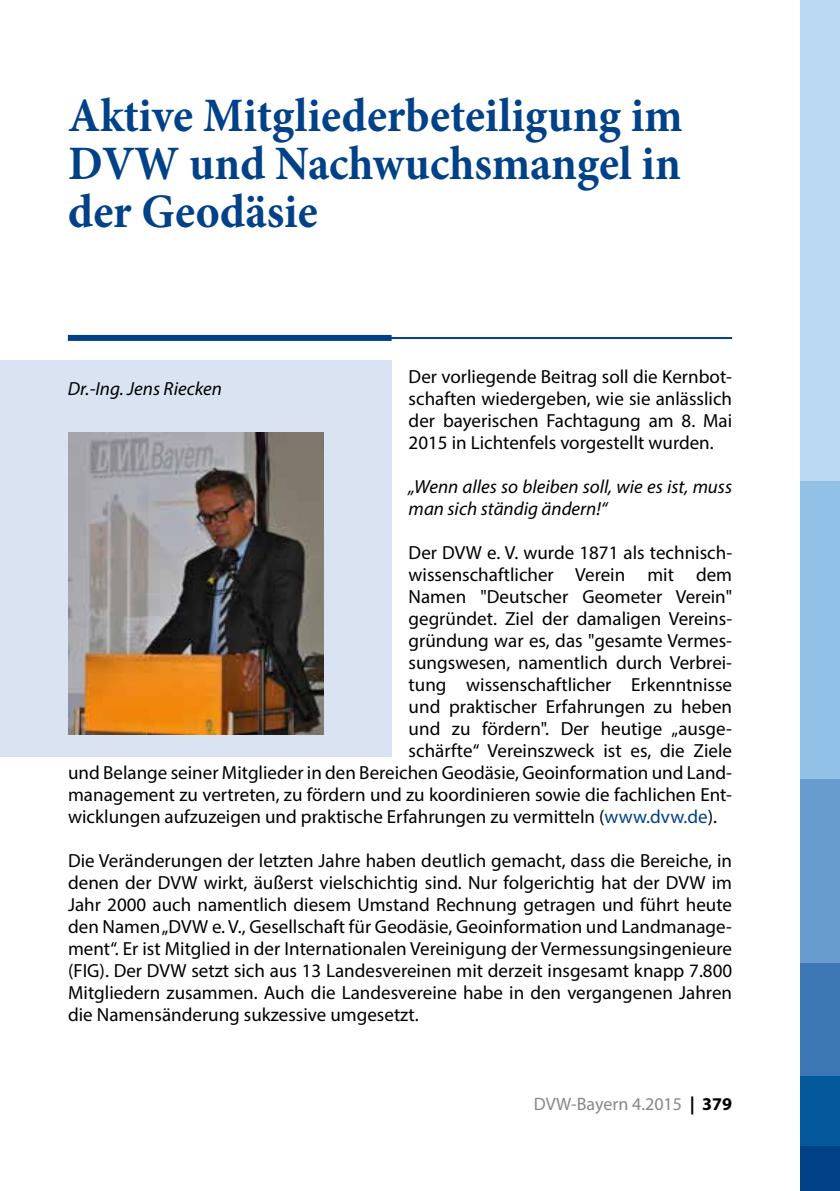
<style>
.page{position:relative;width:840px;height:1191px;background:#fff}
.page>*{position:absolute;margin:0;border:0;box-sizing:border-box;transform-origin:0 0}
.t1{font:700 48px/48px "Minion Pro";color:#004188;text-align:justify;scale:.95 1}
.t2{font:19px/22px "Myriad Pro";color:#000;text-align:justify}
.t3{font:italic 19px/22px "Myriad Pro";color:#000}
.t4{font:18px "Myriad Pro";color:#868786}
.s1{color:#004188}
.s2{font-weight:700;color:#000}
</style>
<div class="page">
<hr style="left:68px;top:337px;width:663px;height:2px;background:#004188">
<div style="left:68px;top:335px;width:323px;height:6px;background:#004188"></div>
<div style="left:0;top:360px;width:391px;height:396px;background:#dae3f2"></div>
<div style="left:799px;top:0;width:40px;height:481px;background:#bad9f2"></div>
<div style="left:799px;top:481px;width:40px;height:298px;background:#92c1e7"></div>
<div style="left:799px;top:779px;width:40px;height:184px;background:#689bce"></div>
<div style="left:799px;top:963px;width:40px;height:114px;background:#3d78b5"></div>
<div style="left:799px;top:1076px;width:40px;height:70px;background:#04599d"></div>
<div style="left:799px;top:1146px;width:40px;height:45px;background:#004188"></div>
<img style="left:68px;top:432px;width:255px;height:302px">
<h1 class="t1" style="left:68px;top:91px;width:648px">Aktive Mitgliederbeteiligung im DVW und Nachwuchsmangel in der Geodäsie</h1>
<p class="t2" style="left:408px;top:365px;width:325px">Der vorliegende Beitrag soll die Kernbot&shy;schaften wiedergeben, wie sie anlässlich der bayerischen Fachtagung am 8. Mai 2015 in Lichtenfels vorgestellt wurden.</p>
<p class="t3" style="left:408px;top:475px;width:325px">„Wenn alles so bleiben soll, wie es ist, muss man sich ständig ändern!“</p>
<p class="t2" style="left:408px;top:541px;width:325px">Der DVW e. V. wurde 1871 als technisch-</p>
<p class="t2" style="left:408px;top:563px;width:325px">wissenschaftlicher Verein mit dem</p>
<p class="t2" style="left:408px;top:585px;width:325px">Namen "Deutscher Geometer Verein"</p>
<p class="t2" style="left:408px;top:607px;width:325px">gegründet. Ziel der damaligen Vereins-</p>
<p class="t2" style="left:408px;top:629px;width:325px">gründung war es, das "gesamte Vermes-</p>
<p class="t2" style="left:408px;top:651px;width:325px">sungswesen, namentlich durch Verbrei-</p>
<p class="t2" style="left:408px;top:673px;width:325px">tung wissenschaftlicher Erkenntnisse</p>
<p class="t2" style="left:408px;top:695px;width:325px">und praktischer Erfahrungen zu heben</p>
<p class="t2" style="left:408px;top:717px;width:325px">und zu fördern". Der heutige „ausge-</p>
<p class="t2" style="left:408px;top:739px;width:325px">schärfte“ Vereinszweck ist es, die Ziele</p>
<p class="t2" style="left:68px;top:761px;width:665px">und Belange seiner Mitglieder in den Bereichen Geodäsie, Geoinformation und Land-</p>
<p class="t2" style="left:68px;top:783px;width:665px">management zu vertreten, zu fördern und zu koordinieren sowie die fachlichen Ent-</p>
<p class="t2" style="left:68px;top:805px;width:650px">wicklungen aufzuzeigen und praktische Erfahrungen zu vermitteln (<span class="s1">www.dvw.de</span>).</p>
<p class="t2" style="left:68px;top:849px;width:665px">Die Veränderungen der letzten Jahre haben deutlich gemacht, dass die Bereiche, in denen der DVW wirkt, äußerst vielschichtig sind. Nur folgerichtig hat der DVW im Jahr 2000 auch namentlich diesem Umstand Rechnung getragen und führt heute den Namen „DVW e. V., Gesellschaft für Geodäsie, Geoinformation und Landmanage&shy;ment“. Er ist Mitglied in der Internationalen Vereinigung der Vermessungsingenieure (FIG). Der DVW setzt sich aus 13 Landesvereinen mit derzeit insgesamt knapp 7.800<br>Mitgliedern zusammen. Auch die Landesvereine habe in den vergangenen Jahren die Namensänderung sukzessive umgesetzt.</p>
<p class="t3" style="left:68px;top:377px;width:155px">Dr.-Ing. Jens Riecken</p>
<p class="t4" style="left:533px;top:1093px;width:200px">DVW-Bayern 4.2015 <span class="s2">| 379</span></p>
</div>
